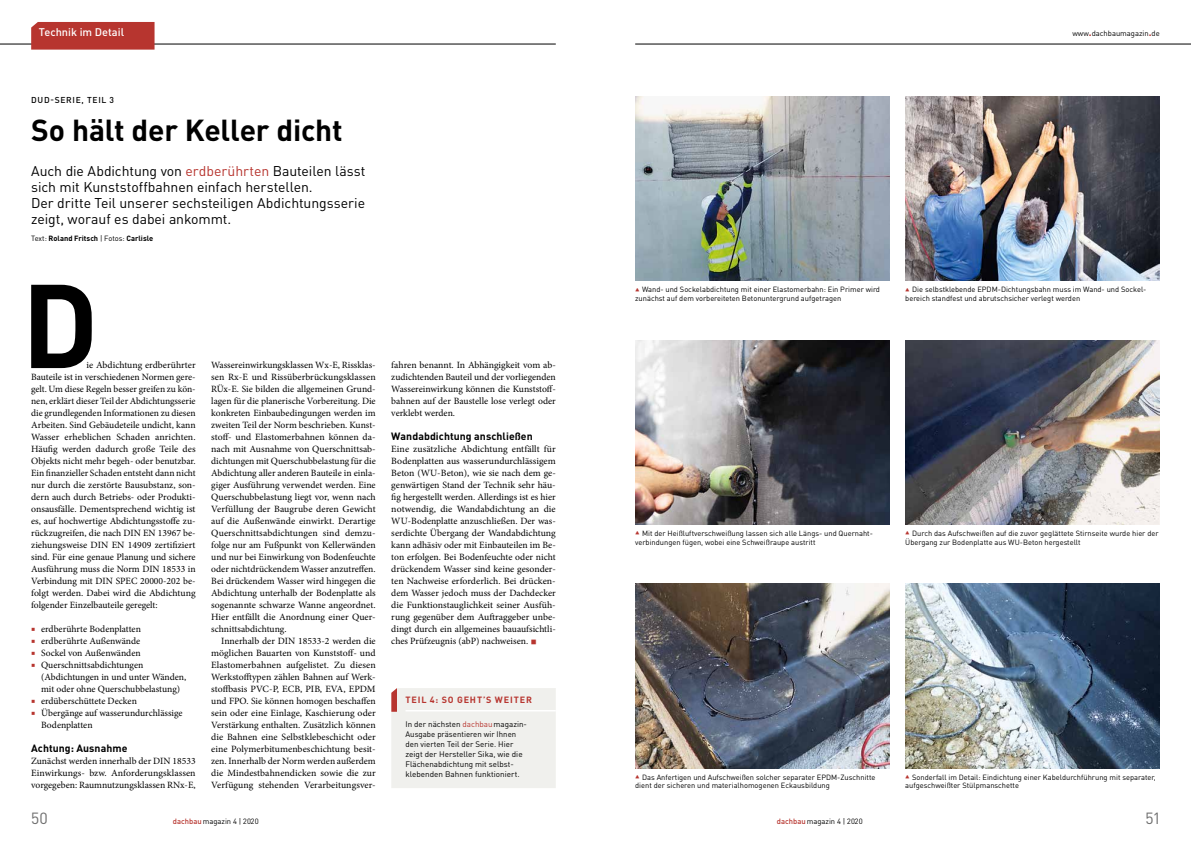
<style>
.page{position:relative;width:1191px;height:842px;background:#fff}
.page>*{position:absolute;margin:0;border:0;box-sizing:border-box;transform-origin:0 0}
.t1{font:700 117px "DIN Pro";color:#000}
.t2{font:700 30px "DIN Pro";letter-spacing:-.01em;color:#000}
.t3{font:16px "DIN Pro";color:#6e6e6e}
.t4{font:14px/16px "DIN Pro";letter-spacing:-.005em;color:#000}
.t5{font:500 11px "DIN Pro";color:#fff}
.t6{font:700 10.5px "DIN Pro";letter-spacing:.005em;color:#000}
.t7{font:9.6px/12px "Minion Pro";color:#000;text-align:justify}
.t8{font:700 9px "DIN Pro";letter-spacing:.095em;color:#b7352f}
.t9{font:500 8.5px "DIN Pro";letter-spacing:.08em;color:#000}
.t10{font:8px/10px "DIN Pro";color:#000}
.t11{font:7.6px "DIN Pro";color:#000}
.t12{font:7.5px/8.6px "DIN Pro";color:#000}
.t13{font:700 7.5px "DIN Pro";color:#000}
.s1{font-weight:700;font-size:10px;color:#b7352f}
.s2{color:#b7352f}
.s3{font-weight:400}
.s4{font-size:10.5px;color:#b7352f}
.s5{font-size:16px;color:#b7352f}
.s6{font-family:"Info OT Text";font-size:9px;color:#b7352f}
.s7{font-weight:500;color:#b7352f}
</style>
<div class="page">
<hr style="left:0;top:44px;width:556px;height:1px;background:#000">
<div style="left:31px;top:22px;width:123px;height:28px;background:#b7352f"></div>
<hr style="left:635px;top:44px;width:556px;height:1px;background:#000">
<div style="left:391px;top:688px;width:165px;height:100px;background:#f0f0ed"></div>
<img style="left:905px;top:96px;width:254px;height:185px">
<img style="left:635px;top:584px;width:254px;height:184px">
<img style="left:635px;top:340px;width:254px;height:184px">
<img style="left:905px;top:340px;width:254px;height:184px">
<img style="left:905px;top:584px;width:254px;height:184px">
<img style="left:635px;top:96px;width:254px;height:185px">
<p class="t5" style="left:39px;top:25px;width:87px">Technik im Detail</p>
<p class="t11" style="left:1072px;top:28px;width:89px">www<span class="s1">.</span>dachbaumagazin<span class="s1">.</span>de</p>
<p class="t9" style="left:31px;top:94px;width:84px">DUD-SERIE, TEIL 3</p>
<h2 class="t2" style="left:31px;top:109px;width:313px">So hält der Keller dicht</h2>
<h3 class="t4" style="left:31px;top:162px;width:336px">Auch die Abdichtung von <span class="s2">erdberührten</span> Bauteilen lässt sich mit Kunststoffbahnen einfach herstellen.<br>Der dritte Teil unserer sechsteiligen Abdichtungsserie zeigt, worauf es dabei ankommt.</h3>
<p class="t13" style="left:31px;top:233px;width:123px"><span class="s3">Text:</span> Roland Fritsch <span class="s3">| Fotos:</span> Carlisle</p>
<h1 class="t1" style="left:21px;top:246px;width:79px">D</h1>
<p class="t7" style="left:31px;top:359px;width:166px;text-indent:55px">ie Abdichtung erdberührter Bauteile ist in verschiedenen Normen gere&shy;gelt. Um diese Regeln besser greifen zu kön&shy;nen, erklärt dieser Teil der Abdichtungsserie die grundlegenden Informationen zu diesen Arbeiten. Sind Gebäudeteile undicht, kann Wasser erheblichen Schaden anrichten.<br>Häufig werden dadurch große Teile des Objekts nicht mehr begeh- oder benutzbar.<br>Ein finanzieller Schaden entsteht dann nicht nur durch die zerstörte Bausubstanz, son&shy;dern auch durch Betriebs- oder Produkti&shy;onsausfälle. Dementsprechend wichtig ist es, auf hochwertige Abdichtungsstoffe zu&shy;rückzugreifen, die nach DIN EN 13967 be&shy;ziehungsweise DIN EN 14909 zertifiziert sind. Für eine genaue Planung und sichere Ausführung muss die Norm DIN 18533 in Verbindung mit DIN SPEC 20000-202 be&shy;folgt werden. Dabei wird die Abdichtung folgender Einzelbauteile geregelt:</p>
<p class="t7" style="left:31px;top:623px;width:111px"><span class="s4">■</span> erdberührte Bodenplatten</p>
<p class="t7" style="left:31px;top:635px;width:110px"><span class="s4">■</span> erdberührte Außenwände</p>
<p class="t7" style="left:31px;top:647px;width:111px"><span class="s4">■</span> Sockel von Außenwänden</p>
<p class="t7" style="left:41px;top:659px;width:147px;text-align:left;text-indent:-10px"><span class="s4">■</span> Querschnittsabdichtungen (Abdichtungen in und unter Wänden, mit oder ohne Querschubbelastung)</p>
<p class="t7" style="left:31px;top:695px;width:107px"><span class="s4">■</span> erdüberschüttete Decken</p>
<p class="t7" style="left:41px;top:707px;width:143px;text-indent:-10px"><span class="s4">■</span> Übergänge auf wasserundurchlässige<br>Bodenplatten</p>
<p class="t6" style="left:31px;top:741px;width:98px">Achtung: Ausnahme</p>
<p class="t7" style="left:31px;top:755px;width:166px">Zunächst werden innerhalb der DIN 18533<br>Einwirkungs- bzw. Anforderungsklassen vorgegeben: Raumnutzungsklassen RNx-E,</p>
<p class="t7" style="left:211px;top:359px;width:166px">Wassereinwirkungsklassen Wx-E, Rissklas&shy;sen Rx-E und Rissüberbrückungsklassen RÜx-E. Sie bilden die allgemeinen Grund&shy;lagen für die planerische Vorbereitung. Die konkreten Einbaubedingungen werden im zweiten Teil der Norm beschrieben. Kunst&shy;stoff- und Elastomerbahnen können da&shy;nach mit Ausnahme von Querschnittsab&shy;dichtungen mit Querschubbelastung für die Abdichtung aller anderen Bauteile in einla&shy;giger Ausführung verwendet werden. Eine Querschubbelastung liegt vor, wenn nach Verfüllung der Baugrube deren Gewicht auf die Außenwände einwirkt. Derartige Querschnittsabdichtungen sind demzu&shy;folge nur am Fußpunkt von Kellerwänden und nur bei Einwirkung von Bodenfeuchte oder nichtdrückendem Wasser anzutreffen.<br>Bei drückendem Wasser wird hingegen die Abdichtung unterhalb der Bodenplatte als sogenannte schwarze Wanne angeordnet.<br>Hier entfällt die Anordnung einer Quer&shy;schnittsabdichtung.</p>
<p class="t7" style="left:211px;top:635px;width:166px;text-indent:10px">Innerhalb der DIN 18533-2 werden die möglichen Bauarten von Kunststoff- und Elastomerbahnen aufgelistet. Zu diesen Werkstofftypen zählen Bahnen auf Werk&shy;stoffbasis PVC-P, ECB, PIB, EVA, EPDM und FPO. Sie können homogen beschaffen sein oder eine Einlage, Kaschierung oder Verstärkung enthalten. Zusätzlich können die Bahnen eine Selbstklebeschicht oder eine Polymerbitumenbeschichtung besit&shy;zen. Innerhalb der Norm werden außerdem die Mindestbahnendicken sowie die zur Verfügung stehenden Verarbeitungsver-</p>
<p class="t7" style="left:391px;top:359px;width:166px">fahren benannt. In Abhängigkeit vom ab&shy;zudichtenden Bauteil und der vorliegenden Wassereinwirkung können die Kunststoff&shy;bahnen auf der Baustelle lose verlegt oder verklebt werden.</p>
<p class="t6" style="left:391px;top:429px;width:143px">Wandabdichtung anschließen</p>
<p class="t7" style="left:391px;top:443px;width:166px">Eine zusätzliche Abdichtung entfällt für Bodenplatten aus wasserundurchlässigem Beton (WU-Beton), wie sie nach dem ge&shy;genwärtigen Stand der Technik sehr häu&shy;fig hergestellt werden. Allerdings ist es hier notwendig, die Wandabdichtung an die WU-Bodenplatte anzuschließen. Der was&shy;serdichte Übergang der Wandabdichtung kann adhäsiv oder mit Einbauteilen im Be&shy;ton erfolgen. Bei Bodenfeuchte oder nicht drückendem Wasser sind keine gesonder&shy;ten Nachweise erforderlich. Bei drücken&shy;dem Wasser jedoch muss der Dachdecker die Funktionstauglichkeit seiner Ausfüh&shy;rung gegenüber dem Auftraggeber unbe&shy;dingt durch ein allgemeines bauaufsichtli&shy;ches Prüfzeugnis (abP) nachweisen. <span class="s5">■</span></p>
<p class="t8" style="left:405px;top:693px;width:128px">TEIL 4: SO GEHT’S WEITER</p>
<p class="t10" style="left:405px;top:718px;width:123px">In der nächsten <span class="s2">dachbau</span>magazin-<br>Ausgabe präsentieren wir Ihnen den vierten Teil der Serie. Hier zeigt der Hersteller Sika, wie die<br>Flächenabdichtung mit selbst&shy;klebenden Bahnen funktioniert.</p>
<p class="t12" style="left:635px;top:285px;width:246px"><span class="s6">▴</span> Wand- und Sockelabdichtung mit einer Elastomerbahn: Ein Primer wird zunächst auf dem vorbereiteten Betonuntergrund aufgetragen</p>
<p class="t12" style="left:905px;top:285px;width:243px"><span class="s6">▴</span> Die selbstklebende EPDM-Dichtungsbahn muss im Wand- und Sockel&shy;bereich standfest und abrutschsicher verlegt werden</p>
<p class="t12" style="left:635px;top:529px;width:239px"><span class="s6">▴</span> Mit der Heißluftverschweißung lassen sich alle Längs- und Quernaht&shy;verbindungen fügen, wobei eine Schweißraupe austritt</p>
<p class="t12" style="left:905px;top:529px;width:255px"><span class="s6">▴</span> Durch das Aufschweißen auf die zuvor geglättete Stirnseite wurde hier der<br>Übergang zur Bodenplatte aus WU-Beton hergestellt</p>
<p class="t12" style="left:635px;top:772px;width:242px"><span class="s6">▴</span> Das Anfertigen und Aufschweißen solcher separater EPDM-Zuschnitte dient der sicheren und materialhomogenen Eckausbildung</p>
<p class="t12" style="left:905px;top:772px;width:252px"><span class="s6">▴</span> Sonderfall im Detail: Eindichtung einer Kabeldurchführung mit separater, aufgeschweißter Stülpmanschette</p>
<h3 class="t3" style="left:31px;top:807px;width:18px">50</h3>
<p class="t11" style="left:173px;top:816px;width:87px"><span class="s7">dachbau</span>magazin 4 | 2020</p>
<p class="t11" style="left:777px;top:816px;width:87px"><span class="s7">dachbau</span>magazin 4 | 2020</p>
<h3 class="t3" style="left:1145px;top:807px;width:16px">51</h3>
</div>
